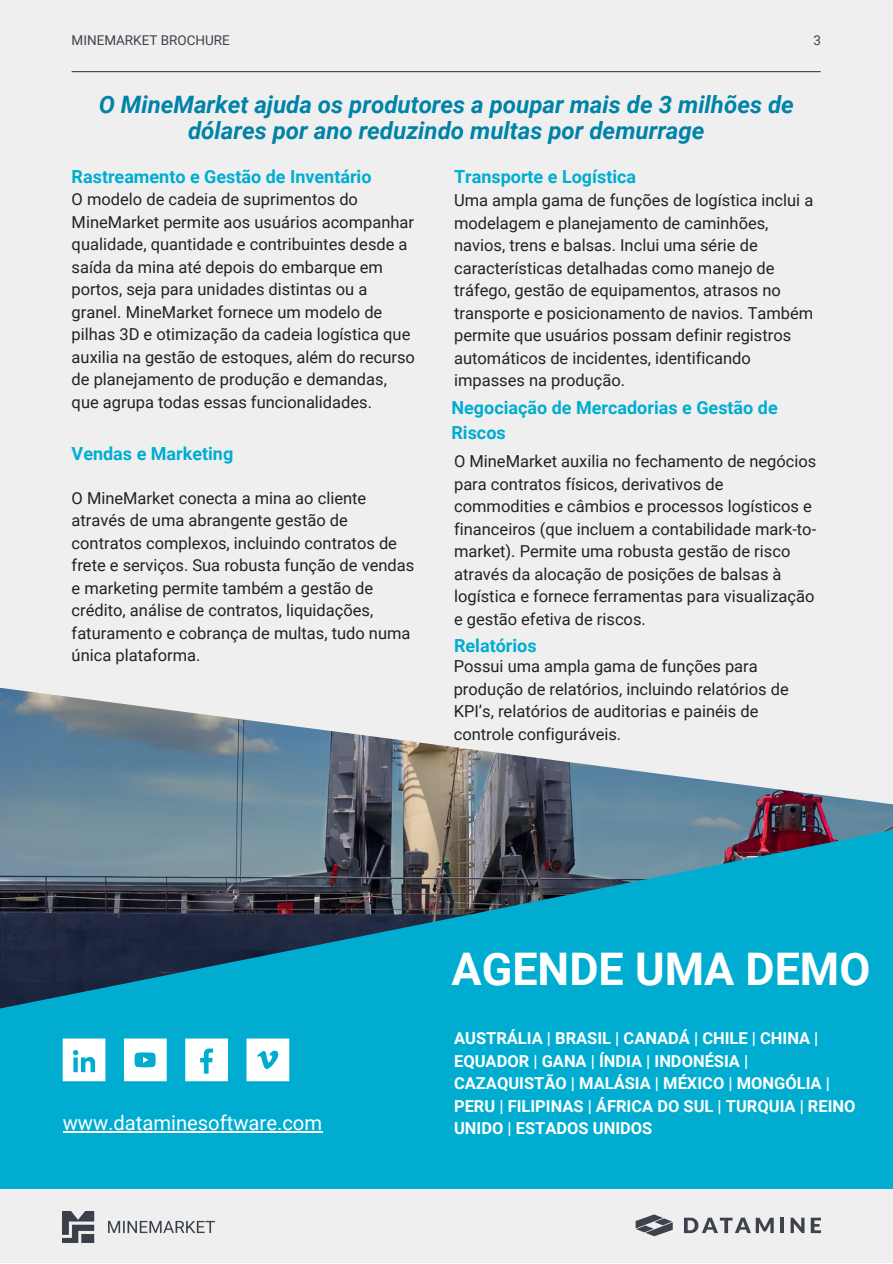
<style>
.page{position:relative;width:893px;height:1264px;background:#fff}
.page>*{position:absolute;margin:0;border:0;box-sizing:border-box;transform-origin:0 0}
.t1{font:700 45px "Roboto";color:#fff}
.t2{font:italic 700 24px/25.8px "Roboto";color:#0083a9;text-align:center}
.t3{font:20.25px "Roboto";color:#fff}
.t4{font:700 18px/24.8px "Roboto";color:#00add0}
.t5{font:16.5px/22.5px "Roboto";color:#222}
.t6{font:700 16.5px/22.5px "Roboto";color:#fff}
.t7{font:13.5px "Roboto";color:#3e424b}
</style>
<div class="page">
<div style="left:0;top:0;width:892px;height:1262px;background:#efefef"></div>
<svg style="left:0;top:687px;width:892px;height:119px"></svg>
<svg style="left:0;top:810px;width:892px;height:379px;background:#1793b0"></svg>
<hr style="left:72px;top:71px;width:748px;height:1px;background:#3e424b">
<svg style="left:684px;top:1217px;width:89px;height:16px"></svg>
<hr style="left:780px;top:1217px;width:4px;height:15px;background:#3e424b">
<svg style="left:790px;top:1217px;width:14px;height:15px"></svg>
<svg style="left:810px;top:1217px;width:11px;height:15px"></svg>
<svg style="left:635px;top:1214px;width:37px;height:22px"></svg>
<svg style="left:185px;top:1038px;width:43px;height:43px"></svg>
<svg style="left:246px;top:1038px;width:43px;height:43px"></svg>
<svg style="left:63px;top:1038px;width:42px;height:43px"></svg>
<svg style="left:124px;top:1038px;width:43px;height:43px"></svg>
<img style="left:63px;top:1211px;width:151px;height:31px">
<hr style="left:63px;top:1131px;width:259px;height:1px;background:#fff">
<p class="t7" style="left:72px;top:33px;width:160px">MINEMARKET BROCHURE</p>
<p class="t7" style="left:813px;top:33px;width:9px">3</p>
<p class="t2" style="left:99px;top:92px;width:696px">O MineMarket ajuda os produtores a poupar mais de 3 milhões de dólares por ano reduzindo multas por demurrage</p>
<p class="t4" style="left:72px;top:164px;width:301px">Rastreamento e Gestão de Inventário</p>
<p class="t4" style="left:454px;top:164px;width:184px">Transporte e Logística</p>
<p class="t5" style="left:72px;top:188px;width:345px">O modelo de cadeia de suprimentos do MineMarket permite aos usuários acompanhar qualidade, quantidade e contribuintes desde a saída da mina até depois do embarque em portos, seja para unidades distintas ou a granel. MineMarket fornece um modelo de pilhas 3D e otimização da cadeia logística que auxilia na gestão de estoques, além do recurso de planejamento de produção e demandas, que agrupa todas essas funcionalidades.</p>
<p class="t4" style="left:72px;top:442px;width:163px">Vendas e Marketing</p>
<p class="t5" style="left:72px;top:487px;width:344px">O MineMarket conecta a mina ao cliente através de uma abrangente gestão de contratos complexos, incluindo contratos de frete e serviços. Sua robusta função de vendas e marketing permite também a gestão de crédito, análise de contratos, liquidações, faturamento e cobrança de multas, tudo numa única plataforma.</p>
<p class="t5" style="left:454px;top:190px;width:361px">Uma ampla gama de funções de logística inclui a modelagem e planejamento de caminhões, navios, trens e balsas. Inclui uma série de características detalhadas como manejo de tráfego, gestão de equipamentos, atrasos no transporte e posicionamento de navios. Também permite que usuários possam definir registros automáticos de incidentes, identificando impasses na produção.</p>
<p class="t4" style="left:451px;top:396px;width:328px">Negociação de Mercadorias e Gestão de<br>Riscos</p>
<p class="t5" style="left:454px;top:450px;width:364px">O MineMarket auxilia no fechamento de negócios para contratos físicos, derivativos de commodities e câmbios e processos logísticos e financeiros (que incluem a contabilidade mark-to&shy;market). Permite uma robusta gestão de risco através da alocação de posições de balsas à logística e fornece ferramentas para visualização e gestão efetiva de riscos.</p>
<p class="t4" style="left:454px;top:633px;width:84px">Relatórios</p>
<p class="t5" style="left:453px;top:655px;width:336px">Possui uma ampla gama de funções para produção de relatórios, incluindo relatórios de KPI’s, relatórios de auditorias e painéis de controle configuráveis.</p>
<p class="t1" style="left:451px;top:942px;width:420px">AGENDE UMA DEMO</p>
<p class="t6" style="left:454px;top:1027px;width:403px">AUSTRÁLIA | BRASIL | CANADÁ | CHILE | CHINA | EQUADOR | GANA | ÍNDIA | INDONÉSIA | CAZAQUISTÃO | MALÁSIA | MÉXICO | MONGÓLIA | PERU | FILIPINAS | ÁFRICA DO SUL | TURQUIA | REINO</p>
<p class="t3" style="left:63px;top:1111px;width:261px">www.dataminesoftware.com</p>
<p class="t6" style="left:454px;top:1117px;width:200px">UNIDO | ESTADOS UNIDOS</p>
</div>
